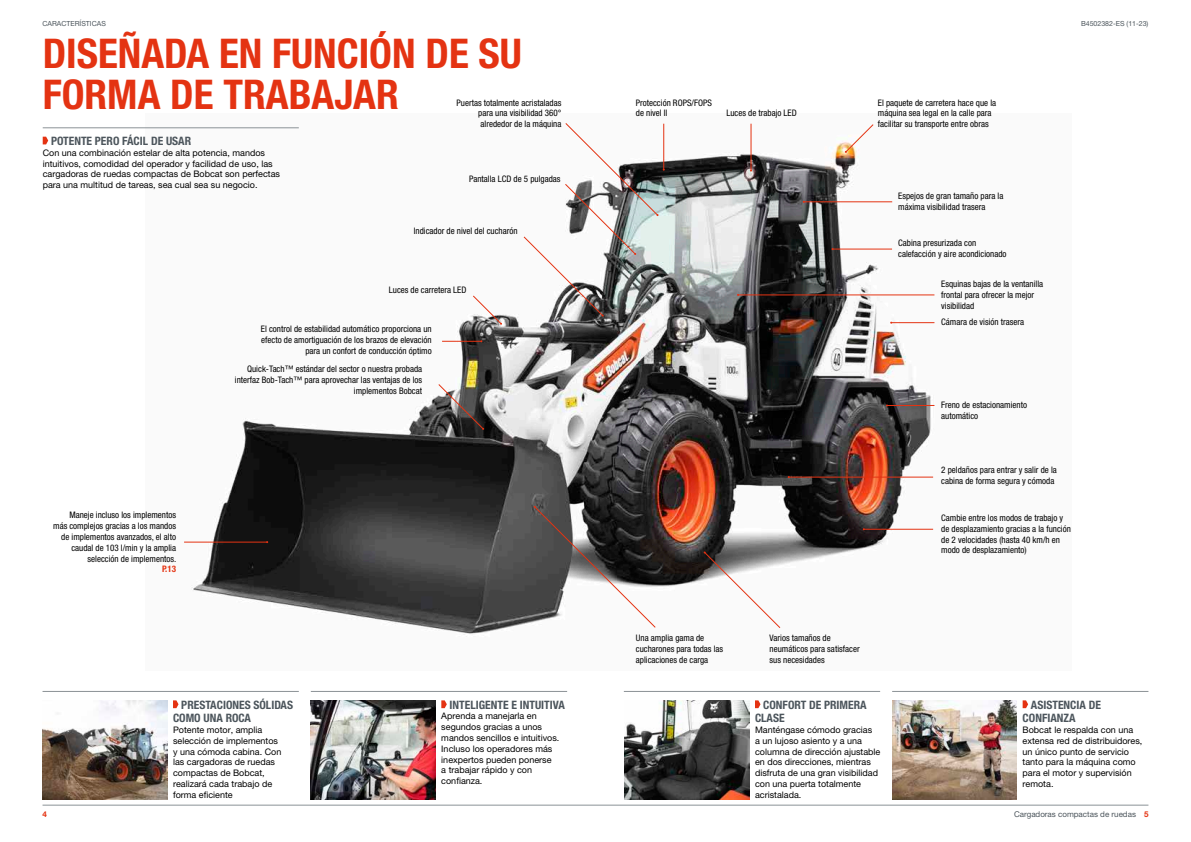
<style>
.page{position:relative;width:1191px;height:842px;background:#fff}
.page>*{position:absolute;margin:0;border:0;box-sizing:border-box;transform-origin:0 0}
.t1{font:700 condensed 41px/40.4px "Helvetica Neue LT Pro";color:#e43312}
.t2{font:700 condensed 11.6px/13.6px "Helvetica Neue LT Pro";color:#4c555c}
.t3{font:condensed 9px/10.8px "Helvetica Neue LT Pro";color:#000}
.t4{font:9px/10.8px "Helvetica Neue LT Pro";color:#000}
.t5{font:700 condensed 9px "Helvetica Neue LT Pro";color:#e43312}
.t6{font:8px "Helvetica Neue LT Pro";color:#4c555c}
.t7{font:700 8px "Helvetica Neue LT Pro";color:#e43312}
.t8{font:7px "Helvetica Neue LT Pro";color:#4c555c}
.s1{font-weight:700;color:#e43312}
</style>
<div class="page">
<hr style="left:43px;top:805px;width:1105px;height:1px;background:#8b9296">
<img style="left:146px;top:123px;width:789px;height:514px">
<hr style="left:43px;top:691px;width:256px;height:1px;background:#8b9296">
<hr style="left:624px;top:691px;width:256px;height:1px;background:#8b9296">
<img style="left:624px;top:700px;width:125px;height:99px">
<hr style="left:311px;top:691px;width:256px;height:1px;background:#8b9296">
<img style="left:311px;top:700px;width:124px;height:99px">
<hr style="left:892px;top:691px;width:256px;height:1px;background:#8b9296">
<img style="left:43px;top:700px;width:124px;height:99px">
<img style="left:892px;top:700px;width:125px;height:99px">
<hr style="left:803px;top:202px;width:89px;height:1px;background:#e43312">
<svg style="left:844px;top:124px;width:29px;height:29px"></svg>
<hr style="left:832px;top:249px;width:60px;height:1px;background:#e43312">
<hr style="left:891px;top:322px;width:43px;height:1px;background:#e43312">
<hr style="left:887px;top:405px;width:47px;height:1px;background:#e43312">
<hr style="left:751px;top:124px;width:1px;height:47px;background:#e43312">
<hr style="left:738px;top:295px;width:196px;height:1px;background:#e43312">
<hr style="left:788px;top:477px;width:145px;height:1px;background:#e43312">
<hr style="left:863px;top:529px;width:70px;height:1px;background:#e43312">
<svg style="left:703px;top:551px;width:77px;height:77px"></svg>
<svg style="left:533px;top:506px;width:122px;height:122px"></svg>
<svg style="left:755px;top:700px;width:5px;height:8px"></svg>
<svg style="left:441px;top:700px;width:6px;height:8px"></svg>
<svg style="left:173px;top:700px;width:5px;height:8px"></svg>
<hr style="left:43px;top:128px;width:256px;height:1px;background:#8b9296">
<svg style="left:43px;top:137px;width:5px;height:7px"></svg>
<svg style="left:1022px;top:700px;width:6px;height:8px"></svg>
<svg style="left:473px;top:296px;width:29px;height:29px"></svg>
<hr style="left:442px;top:341px;width:39px;height:1px;background:#e43312">
<svg style="left:438px;top:384px;width:46px;height:46px;background:#625d59"></svg>
<svg style="left:523px;top:123px;width:142px;height:194px"></svg>
<hr style="left:184px;top:542px;width:83px;height:1px;background:#e43312">
<p class="t8" style="left:43px;top:19px;width:65px">CARACTERÍSTICAS</p>
<h1 class="t1" style="left:43px;top:33px;width:481px">DISEÑADA EN FUNCIÓN DE SU<br>FORMA DE TRABAJAR</h1>
<p class="t3" style="left:478px;top:97px;width:85px;text-align:justify;text-indent:-22px">Puertas totalmente acristaladas para una visibilidad 360° alrededor de la máquina</p>
<p class="t2" style="left:51px;top:134px;width:142px">POTENTE PERO FÁCIL DE USAR</p>
<p class="t4" style="left:43px;top:147px;width:239px">Con una combinación estelar de alta potencia, mandos intuitivos, comodidad del operador y facilidad de uso, las cargadoras de ruedas compactas de Bobcat son perfectas para una multitud de tareas, sea cual sea su negocio.</p>
<p class="t3" style="left:469px;top:173px;width:93px">Pantalla LCD de 5 pulgadas</p>
<p class="t3" style="left:414px;top:225px;width:105px">Indicador de nivel del cucharón</p>
<p class="t3" style="left:53px;top:510px;width:125px;text-align:right">Maneje incluso los implementos<br>más complejos gracias a los mandos de implementos avanzados, el alto caudal de 103 l/min y la amplia selección de implementos.</p>
<p class="t5" style="left:162px;top:564px;width:16px">P.13</p>
<p class="t3" style="left:389px;top:284px;width:79px">Luces de carretera LED</p>
<p class="t3" style="left:261px;top:324px;width:172px;text-align:right">El control de estabilidad automático proporciona un efecto de amortiguación de los brazos de elevación para un confort de conducción óptimo</p>
<p class="t3" style="left:235px;top:364px;width:189px;text-align:right">Quick-Tach™ estándar del sector o nuestra probada interfaz Bob-Tach™ para aprovechar las ventajas de los implementos Bobcat</p>
<p class="t7" style="left:43px;top:809px;width:6px">4</p>
<p class="t2" style="left:173px;top:698px;width:122px;text-indent:8px">PRESTACIONES SÓLIDAS<br>COMO UNA ROCA</p>
<p class="t4" style="left:173px;top:724px;width:110px">Potente motor, amplia selección de implementos y una cómoda cabina. Con las cargadoras de ruedas compactas de Bobcat, realizará cada trabajo de forma eficiente</p>
<p class="t2" style="left:449px;top:698px;width:117px">INTELIGENTE E INTUITIVA</p>
<p class="t4" style="left:441px;top:711px;width:120px">Aprenda a manejarla en segundos gracias a unos mandos sencillos e intuitivos.<br>Incluso los operadores más inexpertos pueden ponerse<br>a trabajar rápido y con confianza.</p>
<p class="t3" style="left:636px;top:97px;width:77px">Protección ROPS/FOPS de nivel II</p>
<p class="t3" style="left:726px;top:108px;width:72px">Luces de trabajo LED</p>
<p class="t3" style="left:878px;top:97px;width:120px">El paquete de carretera hace que la máquina sea legal en la calle para facilitar su transporte entre obras</p>
<p class="t3" style="left:898px;top:190px;width:107px">Espejos de gran tamaño para la máxima visibilidad trasera</p>
<p class="t3" style="left:898px;top:237px;width:110px">Cabina presurizada con calefacción y aire acondicionado</p>
<p class="t3" style="left:941px;top:279px;width:103px">Esquinas bajas de la ventanilla frontal para ofrecer la mejor visibilidad</p>
<p class="t3" style="left:941px;top:317px;width:84px">Cámara de visión trasera</p>
<p class="t8" style="left:1081px;top:19px;width:69px">B4502382-ES (11-23)</p>
<p class="t3" style="left:941px;top:400px;width:87px">Freno de estacionamiento automático</p>
<p class="t3" style="left:941px;top:465px;width:117px">2 peldaños para entrar y salir de la cabina de forma segura y cómoda</p>
<p class="t3" style="left:941px;top:512px;width:131px">Cambie entre los modos de trabajo y de desplazamiento gracias a la función de 2 velocidades (hasta 40 km/h en modo de desplazamiento)</p>
<p class="t3" style="left:636px;top:633px;width:89px">Una amplia gama de cucharones para todas las aplicaciones de carga</p>
<p class="t3" style="left:769px;top:633px;width:92px">Varios tamaños de neumáticos para satisfacer sus necesidades</p>
<p class="t2" style="left:755px;top:698px;width:113px;text-indent:8px">CONFORT DE PRIMERA<br>CLASE</p>
<p class="t4" style="left:755px;top:724px;width:127px">Manténgase cómodo gracias<br>a un lujoso asiento y a una columna de dirección ajustable en dos direcciones, mientras disfruta de una gran visibilidad con una puerta totalmente acristalada.</p>
<p class="t2" style="left:1022px;top:698px;width:80px;text-indent:8px">ASISTENCIA DE<br>CONFIANZA</p>
<p class="t4" style="left:1022px;top:724px;width:121px">Bobcat le respalda con una extensa red de distribuidores, un único punto de servicio tanto para la máquina como para el motor y supervisión remota.</p>
<p class="t6" style="left:1014px;top:810px;width:136px">Cargadoras compactas de ruedas <span class="s1">5</span></p>
</div>
